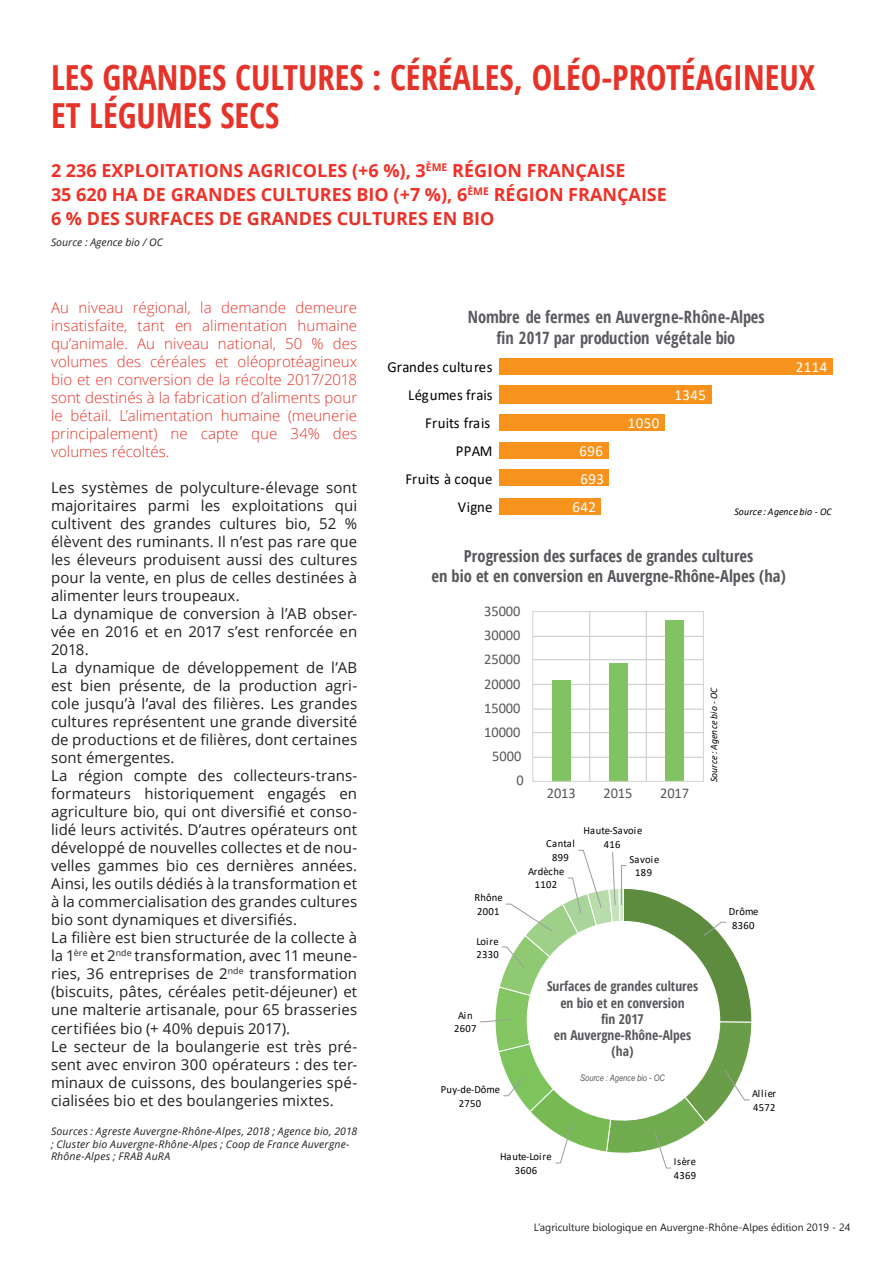
<style>
.page{position:relative;width:893px;height:1263px;background:#fff}
.page>*{position:absolute;margin:0;border:0;box-sizing:border-box;transform-origin:0 0}
.t1{font:700 condensed 34.5px/37.5px "Open Sans";color:#e63329}
.t2{font:700 18px "Open Sans";color:#f13027}
.t3{font:700 18px "Open Sans";color:#e63329}
.t4{font:700 condensed 16.95px/20.4px "Open Sans";letter-spacing:.005em;color:#5a5a60;text-align:center}
.t5{font:700 condensed 16.5px/19.8px "Open Sans";color:#56585b;text-align:center}
.t6{font:15.3px "Calibri";letter-spacing:.015em;color:#000}
.t7{font:15.3px "Calibri";letter-spacing:.03em;color:#fff}
.t8{font:15px/18px "Open Sans";letter-spacing:.005em;color:#231f20;text-align:justify}
.t9{font:300 15px/18px "Open Sans";letter-spacing:.005em;color:#e63329;text-align:justify}
.t10{font:14.85px "Calibri";letter-spacing:-.005em;color:#56585b}
.t11{font:700 condensed 13.5px/16.2px "Open Sans";color:#56585b;text-align:center}
.t12{font:10.95px/13.5px "Calibri";letter-spacing:.03em;color:#000001;text-align:center}
.t13{font:italic 10.5px/12.6px "Open Sans";letter-spacing:.02em;color:#231f20}
.t14{font:10.5px "Leelawadee";color:#231f20}
.t15{font:italic 10.5px "Open Sans";color:#231f20}
.t16{font:italic 10.2px "Calibri";letter-spacing:.02em;color:#000}
.t17{font:italic 9.9px "Calibri";letter-spacing:.02em;color:#000}
.t18{font:italic 9px "Arial Narrow";color:#56585b}
</style>
<div class="page">
<div style="left:499px;top:498px;width:102px;height:17px;background:#f7931d"></div>
<div style="left:499px;top:469px;width:110px;height:17px;background:#f7931d"></div>
<div style="left:499px;top:442px;width:110px;height:17px;background:#f7931d"></div>
<div style="left:499px;top:414px;width:166px;height:17px;background:#f7931d"></div>
<div style="left:499px;top:385px;width:213px;height:19px;background:#f7931d"></div>
<div style="left:499px;top:358px;width:334px;height:17px;background:#f7931d"></div>
<hr style="left:533px;top:757px;width:170px;height:1px;background:#cfd1d2">
<hr style="left:533px;top:732px;width:170px;height:1px;background:#cfd1d2">
<hr style="left:533px;top:708px;width:170px;height:2px;background:#cfd1d2">
<hr style="left:533px;top:684px;width:170px;height:1px;background:#cfd1d2">
<hr style="left:533px;top:659px;width:170px;height:1px;background:#cfd1d2">
<hr style="left:533px;top:636px;width:170px;height:1px;background:#cfd1d2">
<div style="left:552px;top:680px;width:19px;height:101px;background:#81c362"></div>
<div style="left:609px;top:663px;width:18px;height:118px;background:#81c362"></div>
<div style="left:665px;top:620px;width:19px;height:161px;background:#81c362"></div>
<hr style="left:589px;top:611px;width:1px;height:170px;background:#cfd1d2">
<hr style="left:646px;top:611px;width:1px;height:170px;background:#cfd1d2">
<div style="left:532px;top:611px;width:172px;height:171px;border:1px solid #d0d2d3"></div>
<svg style="left:479px;top:849px;width:273px;height:320px"></svg>
<p class="t1" style="left:51px;top:58px;width:766px">LES GRANDES CULTURES : CÉRÉALES, OLÉO-PROTÉAGINEUX<br>ET LÉGUMES SECS</p>
<p class="t2" style="left:51px;top:158px;width:576px">2 236 EXPLOITATIONS AGRICOLES (+6 %), 3<sup>ÈME</sup> RÉGION FRANÇAISE</p>
<p class="t2" style="left:51px;top:182px;width:617px">35 620 HA DE GRANDES CULTURES BIO (+7 %), 6<sup>ÈME</sup> RÉGION FRANÇAISE</p>
<p class="t3" style="left:51px;top:206px;width:445px">6 % DES SURFACES DE GRANDES CULTURES EN BIO</p>
<p class="t15" style="left:51px;top:235px;width:113px">Source : Agence bio / OC</p>
<p class="t9" style="left:51px;top:299px;width:308px">Au niveau régional, la demande demeure insatisfaite, tant en alimentation humaine qu’animale. Au niveau national, 50 % des volumes des céréales et oléoprotéagineux bio et en conversion de la récolte 2017/2018 sont destinés à la fabrication d’aliments pour le bétail. L’alimentation humaine (meunerie principalement) ne capte que 34% des volumes récoltés.</p>
<p class="t8" style="left:51px;top:479px;width:308px">Les systèmes de polyculture-élevage sont majoritaires parmi les exploitations qui cultivent des grandes cultures bio, 52 % élèvent des ruminants. Il n’est pas rare que les éleveurs produisent aussi des cultures pour la vente, en plus de celles destinées à alimenter leurs troupeaux.</p>
<p class="t8" style="left:51px;top:605px;width:308px">La dynamique de conversion à l’AB obser&shy;vée en 2016 et en 2017 s’est renforcée en 2018.</p>
<p class="t8" style="left:51px;top:659px;width:308px">La dynamique de développement de l’AB est bien présente, de la production agri&shy;cole jusqu’à l’aval des filières. Les grandes cultures représentent une grande diversité de productions et de filières, dont certaines sont émergentes.</p>
<p class="t8" style="left:51px;top:767px;width:308px">La région compte des collecteurs-trans&shy;formateurs historiquement engagés en agriculture bio, qui ont diversifié et conso&shy;lidé leurs activités. D’autres opérateurs ont développé de nouvelles collectes et de nou&shy;velles gammes bio ces dernières années.<br>Ainsi, les outils dédiés à la transformation et à la commercialisation des grandes cultures bio sont dynamiques et diversifiés.</p>
<p class="t8" style="left:51px;top:929px;width:308px">La filière est bien structurée de la collecte à la 1<sup>ère</sup> et 2<sup>nde</sup> transformation, avec 11 meune&shy;ries, 36 entreprises de 2<sup>nde</sup> transformation (biscuits, pâtes, céréales petit-déjeuner) et une malterie artisanale, pour 65 brasseries certifiées bio (+ 40% depuis 2017).</p>
<p class="t8" style="left:51px;top:1037px;width:308px">Le secteur de la boulangerie est très pré&shy;sent avec environ 300 opérateurs : des ter&shy;minaux de cuissons, des boulangeries spé&shy;cialisées bio et des boulangeries mixtes.</p>
<p class="t13" style="left:51px;top:1125px;width:308px">Sources : Agreste Auvergne-Rhône-Alpes, 2018 ; Agence bio, 2018 ; Cluster bio Auvergne-Rhône-Alpes ; Coop de France Auvergne-<br>Rhône-Alpes ; FRAB AuRA</p>
<p class="t4" style="left:468px;top:307px;width:299px">Nombre de fermes en Auvergne-Rhône-Alpes fin 2017 par production végétale bio</p>
<p class="t6" style="left:388px;top:356px;width:106px">Grandes cultures</p>
<p class="t6" style="left:408px;top:384px;width:86px">Légumes frais</p>
<p class="t7" style="left:675px;top:384px;width:33px">1345</p>
<p class="t6" style="left:425px;top:412px;width:67px">Fruits frais</p>
<p class="t7" style="left:628px;top:412px;width:33px">1050</p>
<p class="t6" style="left:456px;top:440px;width:38px">PPAM</p>
<p class="t7" style="left:579px;top:440px;width:25px">696</p>
<p class="t6" style="left:405px;top:468px;width:89px">Fruits à coque</p>
<p class="t7" style="left:580px;top:468px;width:25px">693</p>
<p class="t7" style="left:796px;top:356px;width:33px">2114</p>
<p class="t6" style="left:458px;top:496px;width:36px">Vigne</p>
<p class="t7" style="left:572px;top:496px;width:25px">642</p>
<p class="t16" style="left:734px;top:504px;width:99px">Source : Agence bio - OC</p>
<p class="t5" style="left:431px;top:546px;width:356px">Progression des surfaces de grandes cultures<br>en bio et en conversion en Auvergne-Rhône-Alpes (ha)</p>
<p class="t10" style="left:484px;top:601px;width:38px">35000</p>
<p class="t10" style="left:484px;top:625px;width:38px">30000</p>
<p class="t10" style="left:484px;top:649px;width:38px">25000</p>
<p class="t10" style="left:484px;top:673px;width:38px">20000</p>
<p class="t10" style="left:484px;top:697px;width:38px">15000</p>
<p class="t10" style="left:484px;top:722px;width:38px">10000</p>
<p class="t10" style="left:492px;top:746px;width:30px">5000</p>
<p class="t10" style="left:517px;top:770px;width:9px">0</p>
<p class="t10" style="left:547px;top:783px;width:30px">2013</p>
<p class="t10" style="left:603px;top:783px;width:30px">2015</p>
<p class="t10" style="left:660px;top:783px;width:30px">2017</p>
<p class="t12" style="left:475px;top:890px;width:30px;text-align:left">Rhône<br>2001</p>
<p class="t12" style="left:476px;top:934px;width:24px;text-align:left">Loire<br>2330</p>
<p class="t12" style="left:454px;top:1008px;width:24px">Ain<br>2607</p>
<p class="t12" style="left:441px;top:1083px;width:61px">Puy-de-Dôme<br>2750</p>
<p class="t12" style="left:546px;top:837px;width:30px">Cantal<br>899</p>
<p class="t12" style="left:528px;top:864px;width:38px">Ardèche<br>1102</p>
<p class="t12" style="left:583px;top:823px;width:61px">Haute-Savoie<br>416</p>
<p class="t12" style="left:630px;top:852px;width:31px">Savoie<br>189</p>
<p class="t11" style="left:547px;top:978px;width:153px">Surfaces de grandes cultures en bio et en conversion<br>fin 2017<br>en Auvergne-Rhône-Alpes (ha)</p>
<p class="t18" style="left:580px;top:1072px;width:86px">Source : Agence bio - OC</p>
<p class="t17" style="left:707px;top:782px;width:96px;rotate:-90deg">Source : Agence bio - OC</p>
<p class="t12" style="left:729px;top:905px;width:31px;text-align:left">Drôme<br>8360</p>
<p class="t12" style="left:752px;top:1086px;width:26px;text-align:left">Allier<br>4572</p>
<p class="t12" style="left:500px;top:1149px;width:53px">Haute-Loire<br>3606</p>
<p class="t12" style="left:674px;top:1155px;width:24px;text-align:left">Isère<br>4369</p>
<p class="t14" style="left:534px;top:1221px;width:318px">L’agriculture biologique en Auvergne-Rhône-Alpes édition 2019 - 24</p>
</div>
